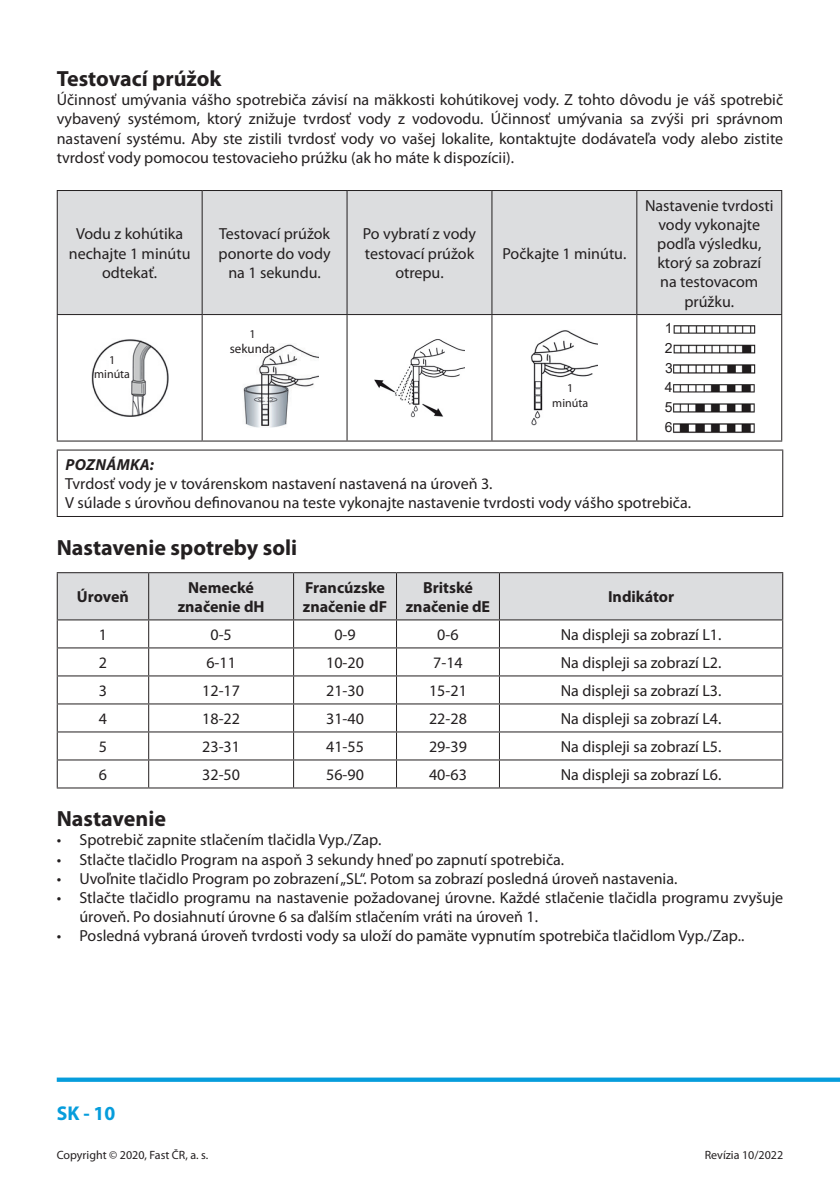
<style>
.page{position:relative;width:840px;height:1191px;background:#fff}
.page>*{position:absolute;margin:0;border:0;box-sizing:border-box;transform-origin:0 0}
.Podnadpis_11{font:700 22px "Myriad Pro";color:#231f20}
.t1{font:700 20px "Myriad Pro";color:#069ddc}
.Základný_8{font:16px/19.2px "Myriad Pro";color:#231f20;text-align:center}
.Odsadený_8{font:16px/19.2px "Myriad Pro";color:#231f20}
.Základný_8-2{font:700 16px/19.2px "Myriad Pro";color:#231f20;text-align:center}
.Základný_8-3{font:italic 700 16px "Myriad Pro";letter-spacing:.02em;color:#231f20}
.t2{font:13px "Myriad Pro";color:#231f20}
.t3{font:12px/14.4px "Myriad Pro";color:#231f20;text-align:center}
</style>
<div class="page">
<svg style="left:57px;top:1077px;width:782px;height:4px;background:#29aae0"></svg>
<div style="left:58px;top:191px;width:722px;height:123px;background:#dcdddf"></div>
<hr style="left:57px;top:190px;width:145px;height:1px;background:#231f20">
<hr style="left:57px;top:191px;width:1px;height:123px;background:#231f20">
<hr style="left:202px;top:190px;width:145px;height:1px;background:#231f20">
<hr style="left:201px;top:191px;width:1px;height:123px;background:#231f20">
<hr style="left:347px;top:190px;width:144px;height:1px;background:#231f20">
<hr style="left:346px;top:191px;width:1px;height:123px;background:#231f20">
<hr style="left:491px;top:190px;width:145px;height:1px;background:#231f20">
<hr style="left:491px;top:191px;width:1px;height:123px;background:#231f20">
<hr style="left:636px;top:190px;width:145px;height:1px;background:#231f20">
<hr style="left:636px;top:191px;width:1px;height:123px;background:#231f20">
<hr style="left:780px;top:191px;width:1px;height:123px;background:#231f20">
<hr style="left:57px;top:314px;width:145px;height:1px;background:#231f20">
<hr style="left:57px;top:315px;width:1px;height:125px;background:#231f20">
<hr style="left:202px;top:314px;width:145px;height:1px;background:#231f20">
<hr style="left:201px;top:315px;width:1px;height:125px;background:#231f20">
<hr style="left:347px;top:314px;width:144px;height:1px;background:#231f20">
<hr style="left:346px;top:315px;width:1px;height:125px;background:#231f20">
<hr style="left:491px;top:314px;width:145px;height:1px;background:#231f20">
<hr style="left:491px;top:315px;width:1px;height:125px;background:#231f20">
<hr style="left:636px;top:314px;width:145px;height:1px;background:#231f20">
<hr style="left:636px;top:315px;width:1px;height:125px;background:#231f20">
<hr style="left:780px;top:315px;width:1px;height:125px;background:#231f20">
<hr style="left:57px;top:440px;width:145px;height:1px;background:#231f20">
<hr style="left:202px;top:440px;width:145px;height:1px;background:#231f20">
<hr style="left:347px;top:440px;width:144px;height:1px;background:#231f20">
<hr style="left:491px;top:440px;width:145px;height:1px;background:#231f20">
<hr style="left:636px;top:440px;width:145px;height:1px;background:#231f20">
<img style="left:91px;top:339px;width:77px;height:77px">
<div style="left:96px;top:370px;width:34px;height:17px;background:#fff"></div>
<div style="left:109px;top:361px;width:22px;height:17px;background:#fff"></div>
<img style="left:243px;top:344px;width:75px;height:83px">
<div style="left:239px;top:336px;width:29px;height:17px;background:#fff"></div>
<img style="left:374px;top:339px;width:90px;height:78px">
<img style="left:530px;top:330px;width:67px;height:96px">
<div style="left:547px;top:390px;width:39px;height:17px;background:#fff"></div>
<img style="left:673px;top:325px;width:82px;height:9px">
<img style="left:673px;top:344px;width:82px;height:10px">
<img style="left:673px;top:364px;width:82px;height:10px">
<img style="left:673px;top:384px;width:82px;height:9px">
<img style="left:673px;top:403px;width:82px;height:10px">
<img style="left:673px;top:423px;width:82px;height:10px">
<hr style="left:57px;top:449px;width:725px;height:1px;background:#231f20">
<hr style="left:57px;top:450px;width:1px;height:66px;background:#231f20">
<hr style="left:781px;top:450px;width:1px;height:66px;background:#231f20">
<hr style="left:57px;top:516px;width:725px;height:1px;background:#231f20">
<svg style="left:57px;top:572px;width:725px;height:215px"></svg>
<hr style="left:57px;top:787px;width:92px;height:1px;background:#231f20">
<hr style="left:149px;top:787px;width:144px;height:1px;background:#231f20">
<hr style="left:293px;top:787px;width:103px;height:1px;background:#231f20">
<hr style="left:396px;top:787px;width:103px;height:1px;background:#231f20">
<hr style="left:499px;top:787px;width:283px;height:1px;background:#231f20">
<p class="Podnadpis_11" style="left:57px;top:64px;width:166px">Testovací prúžok</p>
<p class="Základný_8" style="left:57px;top:90px;width:727px;text-align:justify">Účinnosť umývania vášho spotrebiča závisí na mäkkosti kohútikovej vody. Z tohto dôvodu je váš spotrebič vybavený systémom, ktorý znižuje tvrdosť vody z vodovodu. Účinnosť umývania sa zvýši pri správnom nastavení systému. Aby ste zistili tvrdosť vody vo vašej lokalite, kontaktujte dodávateľa vody alebo zistite tvrdosť vody pomocou testovacieho prúžku (ak ho máte k dispozícii).</p>
<p class="Základný_8" style="left:69px;top:224px;width:123px">Vodu z kohútika nechajte 1 minútu odtekať.</p>
<p class="Základný_8" style="left:218px;top:224px;width:113px">Testovací prúžok ponorte do vody na 1 sekundu.</p>
<p class="Základný_8" style="left:362px;top:224px;width:115px">Po vybratí z vody testovací prúžok otrepu.</p>
<p class="t3" style="left:94px;top:352px;width:37px">1 minúta</p>
<p class="t3" style="left:249px;top:326px;width:8px">1</p>
<p class="t2" style="left:229px;top:341px;width:47px">sekunda</p>
<p class="Základný_8" style="left:502px;top:243px;width:125px">Počkajte 1 minútu.</p>
<p class="Základný_8" style="left:644px;top:195px;width:130px">Nastavenie tvrdosti vody vykonajte podľa výsledku, ktorý sa zobrazí<br>na testovacom prúžku.</p>
<p class="t3" style="left:552px;top:381px;width:37px">1 minúta</p>
<p class="Základný_8-3" style="left:65px;top:454px;width:90px">POZNÁMKA:</p>
<p class="Základný_8" style="left:65px;top:474px;width:428px">Tvrdosť vody je v továrenskom nastavení nastavená na úroveň 3.</p>
<p class="Základný_8" style="left:65px;top:493px;width:627px">V súlade s úrovňou definovanou na teste vykonajte nastavenie tvrdosti vody vášho spotrebiča.</p>
<p class="Podnadpis_11" style="left:57px;top:533px;width:242px">Nastavenie spotreby soli</p>
<p class="Základný_8-2" style="left:77px;top:587px;width:54px">Úroveň</p>
<p class="Základný_8-2" style="left:177px;top:577px;width:88px">Nemecké značenie dH</p>
<p class="Základný_8-2" style="left:303px;top:577px;width:86px;text-align:left">Francúzske značenie dF</p>
<p class="Základný_8-2" style="left:405px;top:577px;width:86px">Britské značenie dE</p>
<p class="Základný_8-2" style="left:607px;top:587px;width:68px">Indikátor</p>
<p class="Základný_8" style="left:99px;top:624px;width:10px">1</p>
<p class="Základný_8" style="left:210px;top:624px;width:23px">0-5</p>
<p class="Základný_8" style="left:334px;top:624px;width:23px">0-9</p>
<p class="Základný_8" style="left:437px;top:624px;width:23px">0-6</p>
<p class="Základný_8" style="left:560px;top:624px;width:162px">Na displeji sa zobrazí L1.</p>
<p class="Základný_8" style="left:99px;top:652px;width:10px">2</p>
<p class="Základný_8" style="left:206px;top:652px;width:31px">6-11</p>
<p class="Základný_8" style="left:326px;top:652px;width:39px">10-20</p>
<p class="Základný_8" style="left:433px;top:652px;width:31px">7-14</p>
<p class="Základný_8" style="left:560px;top:652px;width:162px">Na displeji sa zobrazí L2.</p>
<p class="Základný_8" style="left:99px;top:680px;width:10px">3</p>
<p class="Základný_8" style="left:202px;top:680px;width:39px">12-17</p>
<p class="Základný_8" style="left:326px;top:680px;width:39px">21-30</p>
<p class="Základný_8" style="left:429px;top:680px;width:39px">15-21</p>
<p class="Základný_8" style="left:560px;top:680px;width:162px">Na displeji sa zobrazí L3.</p>
<p class="Základný_8" style="left:99px;top:708px;width:10px">4</p>
<p class="Základný_8" style="left:202px;top:708px;width:39px">18-22</p>
<p class="Základný_8" style="left:326px;top:708px;width:39px">31-40</p>
<p class="Základný_8" style="left:429px;top:708px;width:39px">22-28</p>
<p class="Základný_8" style="left:560px;top:708px;width:162px">Na displeji sa zobrazí L4.</p>
<p class="Základný_8" style="left:99px;top:736px;width:10px">5</p>
<p class="Základný_8" style="left:202px;top:736px;width:39px">23-31</p>
<p class="Základný_8" style="left:326px;top:736px;width:39px">41-55</p>
<p class="Základný_8" style="left:429px;top:736px;width:39px">29-39</p>
<p class="Základný_8" style="left:560px;top:736px;width:162px">Na displeji sa zobrazí L5.</p>
<p class="Základný_8" style="left:99px;top:764px;width:10px">6</p>
<p class="Základný_8" style="left:202px;top:764px;width:39px">32-50</p>
<p class="Základný_8" style="left:326px;top:764px;width:39px">56-90</p>
<p class="Základný_8" style="left:429px;top:764px;width:39px">40-63</p>
<p class="Základný_8" style="left:560px;top:764px;width:162px">Na displeji sa zobrazí L6.</p>
<p class="Podnadpis_11" style="left:57px;top:804px;width:111px">Nastavenie</p>
<p class="Odsadený_8" style="left:57px;top:830px;width:326px">• Spotrebič zapnite stlačením tlačidla Vyp./Zap.</p>
<p class="Odsadený_8" style="left:57px;top:849px;width:508px">• Stlačte tlačidlo Program na aspoň 3 sekundy hneď po zapnutí spotrebiča.</p>
<p class="Odsadený_8" style="left:57px;top:868px;width:621px">• Uvoľnite tlačidlo Program po zobrazení„SL“. Potom sa zobrazí posledná úroveň nastavenia.</p>
<p class="Odsadený_8" style="left:79px;top:887px;width:705px;text-indent:-23px">• Stlačte tlačidlo programu na nastavenie požadovanej úrovne. Každé stlačenie tlačidla programu zvyšuje úroveň. Po dosiahnutí úrovne 6 sa ďalším stlačením vráti na úroveň 1.</p>
<p class="Odsadený_8" style="left:57px;top:926px;width:688px">• Posledná vybraná úroveň tvrdosti vody sa uloží do pamäte vypnutím spotrebiča tlačidlom Vyp./Zap..</p>
<p class="t1" style="left:57px;top:1099px;width:60px">SK - 10</p>
<p class="t3" style="left:57px;top:1147px;width:153px">Copyright © 2020, Fast ČR, a. s.</p>
<p class="t3" style="left:704px;top:1147px;width:80px">Revízia 10/2022</p>
</div>
